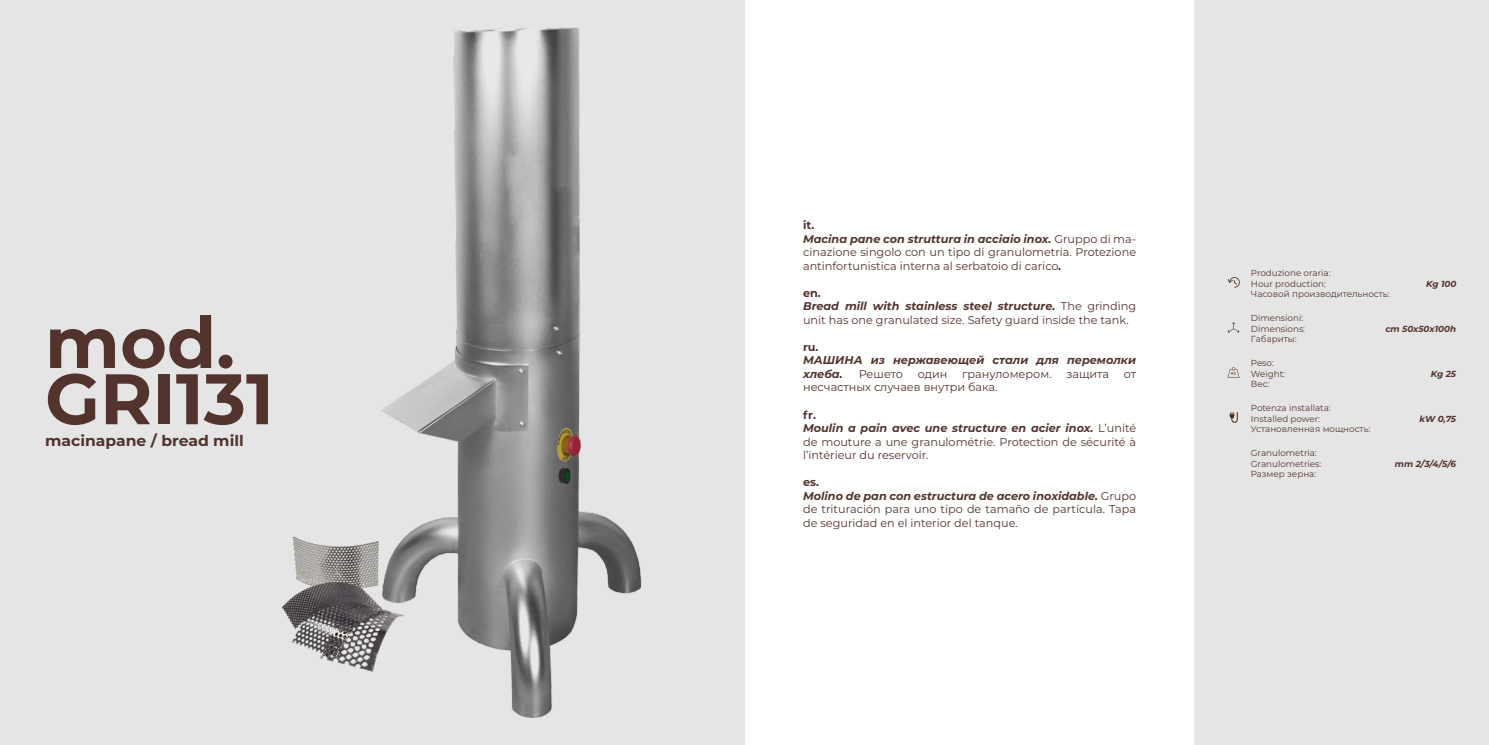
<style>
.page{position:relative;width:1489px;height:745px;background:#fff}
.page>*{position:absolute;margin:0;border:0;box-sizing:border-box;transform-origin:0 0}
.t1{font:700 71.25px/56.2px "Montserrat";color:#52332e}
.t2{font:700 15px "Montserrat";color:#52332e;scale:1.04 1}
.t3{font:11.25px/13.5px "Montserrat";color:#52332e}
.t4{font:italic 700 11.25px/13.5px "Montserrat";color:#52332e}
.t5{font:700 11.25px "Montserrat";color:#52332e}
.t6{font:8.75px/10.5px "Montserrat";color:#52332e}
.t7{font:italic 700 8.75px "Montserrat";color:#52332e}
.s1{font-weight:700}
.s2{font-weight:700;font-style:italic}
</style>
<div class="page">
<div style="left:1194px;top:0;width:294px;height:744px;background:#e5e5e5"></div>
<div style="left:0;top:0;width:744px;height:744px;background:#e5e5e5"></div>
<img style="left:382px;top:27px;width:260px;height:691px">
<img style="left:282px;top:523px;width:188px;height:167px">
<svg style="left:1228px;top:322px;width:11px;height:10px"></svg>
<svg style="left:1228px;top:367px;width:11px;height:10px"></svg>
<svg style="left:1229px;top:412px;width:8px;height:10px"></svg>
<svg style="left:1227px;top:277px;width:12px;height:10px"></svg>
<h1 class="t1" style="left:45px;top:311px;width:230px">mod.<br>GRI131</h1>
<h2 class="t2" style="left:45px;top:429px;width:193px">macinapane / bread mill</h2>
<p class="t3" style="left:803px;top:218px;width:334px"><span class="s1">it.<br></span><span class="s2">Macina pane con struttura in acciaio inox.</span> Gruppo di ma&shy;cinazione singolo con un tipo di granulometria. Protezione antinfortunistica interna al serbatoio di carico<span class="s2">.</span></p>
<p class="t3" style="left:803px;top:285px;width:334px"><span class="s1">en.<br></span><span class="s2">Bread mill with stainless steel structure.</span> The grinding unit has one granulated size. Safety guard inside the tank.</p>
<p class="t5" style="left:803px;top:338px;width:17px">ru.</p>
<p class="t4" style="left:803px;top:353px;width:334px">МАШИНА из нержавеющей стали для перемолки хлеба.</p>
<p class="t3" style="left:858px;top:366px;width:46px">Решето</p>
<p class="t3" style="left:917px;top:366px;width:31px">один</p>
<p class="t3" style="left:962px;top:366px;width:91px">грануломером.</p>
<p class="t3" style="left:1066px;top:366px;width:44px">защита</p>
<p class="t3" style="left:1123px;top:366px;width:14px">от</p>
<p class="t3" style="left:803px;top:380px;width:196px">несчастных случаев внутри бака.</p>
<p class="t3" style="left:803px;top:407px;width:334px"><span class="s1">fr.<br></span><span class="s2">Moulin a pain avec une structure en acier inox.</span> L’unité de mouture a une granulométrie. Protection de sécurité à l’intérieur du reservoir.</p>
<p class="t3" style="left:803px;top:474px;width:334px"><span class="s1">es.<br></span><span class="s2">Molino de pan con estructura de acero inoxidable.</span> Grupo de trituración para uno tipo de tamaño de partícula. Tapa de seguridad en el interior del tanque.</p>
<p class="t6" style="left:1250px;top:267px;width:140px">Produzione oraria:<br>Hour production:<br>Часовой производительность:</p>
<p class="t7" style="left:1425px;top:277px;width:32px">Kg 100</p>
<p class="t6" style="left:1250px;top:312px;width:56px">Dimensioni:<br>Dimensions:<br>Габариты:</p>
<p class="t7" style="left:1385px;top:322px;width:72px">cm 50x50x100h</p>
<p class="t6" style="left:1250px;top:357px;width:36px">Peso:<br>Weight:<br>Вес:</p>
<p class="t7" style="left:1430px;top:367px;width:27px">Kg 25</p>
<p class="t6" style="left:1250px;top:402px;width:121px">Potenza installata:<br>Installed power:<br>Установленная мощность:</p>
<p class="t7" style="left:1419px;top:412px;width:38px">kW 0,75</p>
<p class="t6" style="left:1250px;top:447px;width:72px">Granulometria:<br>Granulometries:<br>Размер зерна:</p>
<p class="t7" style="left:1394px;top:457px;width:63px">mm 2/3/4/5/6</p>
</div>
